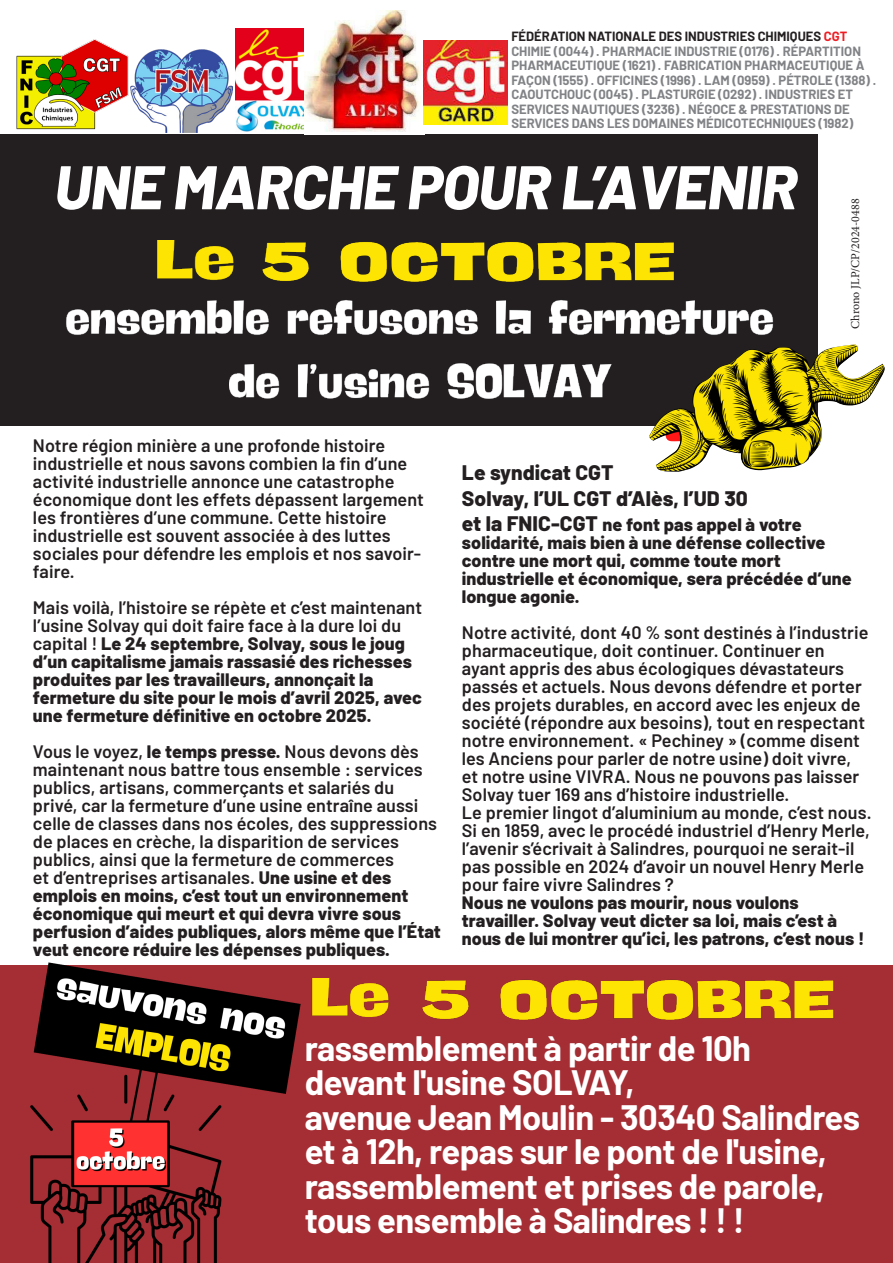
<style>
.page{position:relative;width:893px;height:1263px;background:#fff}
.page>*{position:absolute;margin:0;border:0;box-sizing:border-box;transform-origin:0 0}
.Gros_titre{font:italic 800 61.5px "Barlow";letter-spacing:-.015em;color:#fff}
.t1{font:700 34.5px/34.5px "Barlow";letter-spacing:-.015em;color:#fff}
.texte_courant_tract{font:800 21px/25.5px "Barlow";letter-spacing:.005em;color:#231f20}
.texte_courant_tract-2{font:600 18px/18px "Barlow";letter-spacing:.005em;color:#231f20}
.texte_courant_tract-3{font:800 18px/18px "Barlow";letter-spacing:.005em;color:#231f20}
.t2{font:700 13.05px/14.5px "Barlow";color:#808285}
.t3{font:700 13.05px "Barlow";color:#231f20}
.t4{font:12px "Minion Pro";color:#231f20}
.s1{color:#ee1d23}
.s2{font-weight:600}
.s3{font-weight:800}
.s4{font-size:21px}
</style>
<div class="page">
<div style="left:0;top:135px;width:817px;height:291px;background:#231f20"></div>
<img style="left:16px;top:39px;width:115px;height:91px">
<div style="left:0;top:965px;width:893px;height:298px;background:#a52e34"></div>
<img style="left:816px;top:344px;width:69px;height:106px">
<img style="left:30px;top:978px;width:134px;height:285px">
<img style="left:157px;top:240px;width:517px;height:42px">
<img style="left:46px;top:300px;width:770px;height:678px">
<img style="left:46px;top:241px;width:408px;height:352px">
<img style="left:131px;top:50px;width:101px;height:82px">
<img style="left:264px;top:973px;width:570px;height:47px">
<img style="left:164px;top:979px;width:445px;height:284px">
<img style="left:236px;top:29px;width:69px;height:103px">
<img style="left:305px;top:11px;width:119px;height:121px">
<img style="left:424px;top:40px;width:84px;height:84px">
<p class="t3" style="left:511px;top:27px;width:337px">FÉDÉRATION NATIONALE DES INDUSTRIES CHIMIQUES <span class="s1">CGT</span></p>
<p class="t2" style="left:511px;top:43px;width:366px">CHIMIE (0044) . PHARMACIE INDUSTRIE (0176) . RÉPARTITION PHARMACEUTIQUE (1621) . FABRICATION PHARMACEUTIQUE À FAÇON (1555) . OFFICINES (1996) . LAM (0959) . PÉTROLE (1388) .<br>CAOUTCHOUC (0045) . PLASTURGIE (0292) . INDUSTRIES ET SERVICES NAUTIQUES (3236) . NÉGOCE &amp; PRESTATIONS DE SERVICES DANS LES DOMAINES MÉDICOTECHNIQUES (1982)</p>
<p class="Gros_titre" style="left:54px;top:141px;width:745px">UNE MARCHE POUR L’AVENIR</p>
<p class="t4" style="left:847px;top:329px;width:132px;rotate:-90deg">Chrono JLP/CP/2024-0488</p>
<p class="texte_courant_tract-2" style="left:33px;top:435px;width:393px">Notre région minière a une profonde histoire industrielle et nous savons combien la fin d’une activité industrielle annonce une catastrophe économique dont les effets dépassent largement les frontières d’une commune. Cette histoire industrielle est souvent associée à des luttes sociales pour défendre les emplois et nos savoir&shy;faire.</p>
<p class="texte_courant_tract-3" style="left:33px;top:597px;width:391px"><span class="s2">Mais voilà, l’histoire se répète et c’est maintenant l’usine Solvay qui doit faire face à la dure loi du capital !</span> Le 24 septembre, Solvay, sous le joug d’un capitalisme jamais rassasié des richesses produites par les travailleurs, annonçait la fermeture du site pour le mois d’avril 2025, avec une fermeture définitive en octobre 2025.</p>
<p class="texte_courant_tract-2" style="left:33px;top:741px;width:409px">Vous le voyez, <span class="s3">le temps presse.</span> Nous devons dès maintenant nous battre tous ensemble : services publics, artisans, commerçants et salariés du privé, car la fermeture d’une usine entraîne aussi celle de classes dans nos écoles, des suppressions de places en crèche, la disparition de services publics, ainsi que la fermeture de commerces<br>et d’entreprises artisanales. <span class="s3">Une usine et des emplois en moins, c’est tout un environnement économique qui meurt et qui devra vivre sous perfusion d’aides publiques, alors même que l’État veut encore réduire les dépenses publiques.</span></p>
<p class="texte_courant_tract" style="left:462px;top:458px;width:288px">Le syndicat CGT<br>Solvay, l’UL CGT d’Alès, l’UD 30</p>
<p class="texte_courant_tract-3" style="left:462px;top:514px;width:391px"><span class="s4">et la FNIC-CGT</span> ne font pas appel à votre solidarité, mais bien à une défense collective contre une mort qui, comme toute mort industrielle et économique, sera précédée d’une longue agonie.</p>
<p class="texte_courant_tract-2" style="left:462px;top:622px;width:411px">Notre activité, dont 40 % sont destinés à l’industrie pharmaceutique, doit continuer. Continuer en ayant appris des abus écologiques dévastateurs passés et actuels. Nous devons défendre et porter des projets durables, en accord avec les enjeux de société (répondre aux besoins), tout en respectant notre environnement. « Pechiney » (comme disent les Anciens pour parler de notre usine) doit vivre, et notre usine VIVRA. Nous ne pouvons pas laisser Solvay tuer 169 ans d’histoire industrielle.<br>Le premier lingot d’aluminium au monde, c’est nous.<br>Si en 1859, avec le procédé industriel d’Henry Merle, l’avenir s’écrivait à Salindres, pourquoi ne serait-il pas possible en 2024 d’avoir un nouvel Henry Merle pour faire vivre Salindres ?<br><span class="s3">Nous ne voulons pas mourir, nous voulons travailler. Solvay veut dicter sa loi, mais c’est à nous de lui montrer qu’ici, les patrons, c’est nous !</span></p>
<p class="t1" style="left:305px;top:1028px;width:557px">rassemblement à partir de 10h devant l'usine SOLVAY,<br>avenue Jean Moulin - 30340 Salindres</p>
<p class="t1" style="left:305px;top:1132px;width:524px">et à 12h, repas sur le pont de l'usine,</p>
<p class="t1" style="left:305px;top:1166px;width:522px">rassemblement et prises de parole,</p>
<p class="t1" style="left:305px;top:1201px;width:442px">tous ensemble à Salindres ! ! !</p>
</div>
